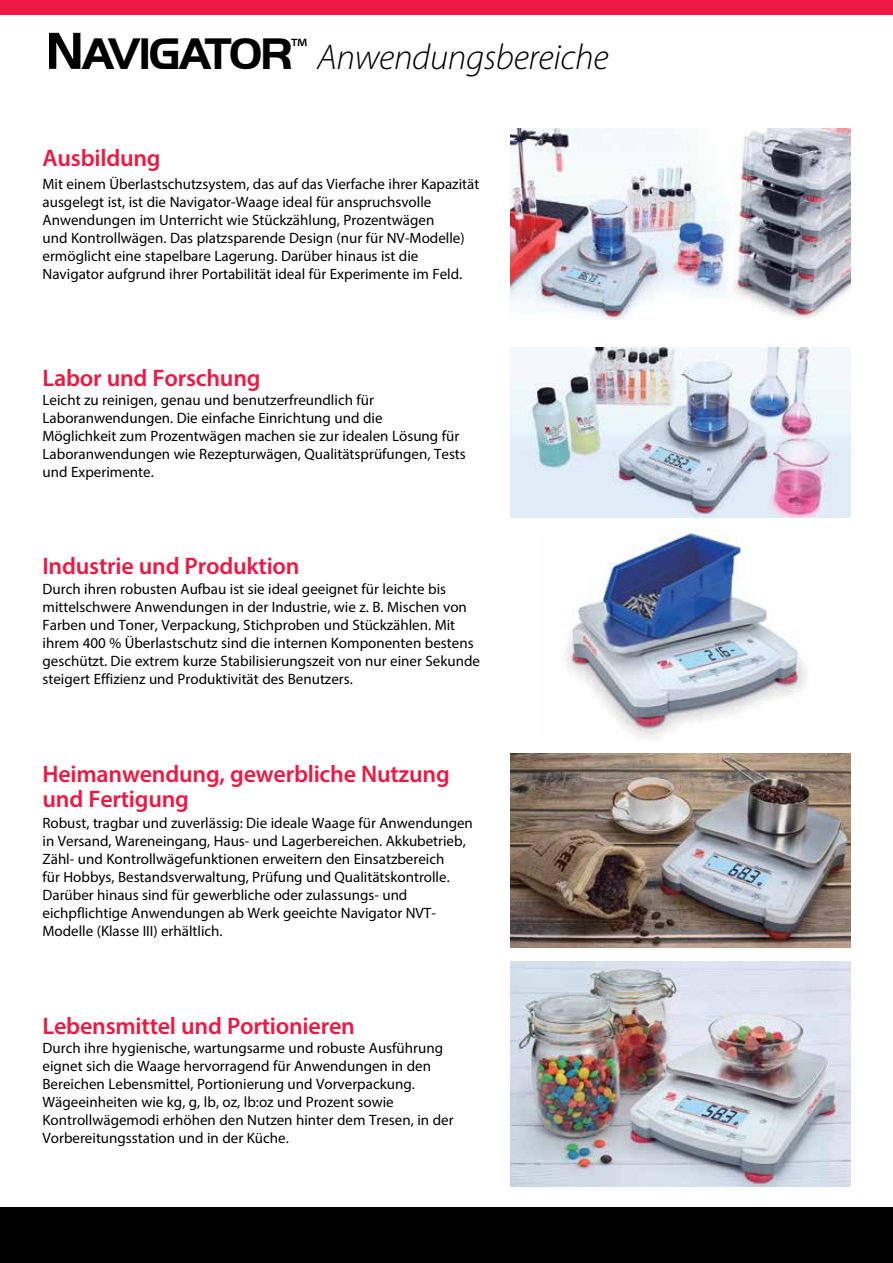
<style>
.page{position:relative;width:893px;height:1263px;background:#fff}
.page>*{position:absolute;margin:0;border:0;box-sizing:border-box;transform-origin:0 0}
.t1{font:italic 300 36px "Myriad Pro";letter-spacing:-.01em;color:#000}
.t2{font:600 24px/25.8px "Myriad Pro";letter-spacing:-.01em;color:#ed1944}
.t3{font:15px/18px "Myriad Pro";color:#000}
.s1{font-family:"Handel Got D";font-weight:700;font-style:normal;font-size:54px}
.s2{font-family:"Handel Got D";font-weight:700;font-style:normal;font-size:45.9px}
</style>
<div class="page">
<div style="left:0;top:0;width:893px;height:15px;background:#ed1944"></div>
<div style="left:0;top:1208px;width:893px;height:55px;background:#000"></div>
<img style="left:510px;top:753px;width:340px;height:195px">
<img style="left:510px;top:348px;width:340px;height:170px">
<img style="left:510px;top:129px;width:340px;height:190px">
<img style="left:564px;top:530px;width:243px;height:208px">
<img style="left:510px;top:961px;width:340px;height:225px">
<h1 class="t1" style="left:45px;top:35px;width:565px"><span class="s1">N</span><span class="s2">AVIGATOR</span><sup>™</sup> Anwendungsbereiche</h1>
<h2 class="t2" style="left:43px;top:145px;width:120px">Ausbildung</h2>
<p class="t3" style="left:43px;top:175px;width:438px">Mit einem Überlastschutzsystem, das auf das Vierfache ihrer Kapazität ausgelegt ist, ist die Navigator-Waage ideal für anspruchsvolle Anwendungen im Unterricht wie Stückzählung, Prozentwägen<br>und Kontrollwägen. Das platzsparende Design (nur für NV-Modelle) ermöglicht eine stapelbare Lagerung. Darüber hinaus ist die Navigator aufgrund ihrer Portabilität ideal für Experimente im Feld.</p>
<h2 class="t2" style="left:43px;top:364px;width:220px">Labor und Forschung</h2>
<p class="t3" style="left:43px;top:391px;width:425px">Leicht zu reinigen, genau und benutzerfreundlich für Laboranwendungen. Die einfache Einrichtung und die<br>Möglichkeit zum Prozentwägen machen sie zur idealen Lösung für Laboranwendungen wie Rezepturwägen, Qualitätsprüfungen, Tests und Experimente.</p>
<h2 class="t2" style="left:43px;top:552px;width:259px">Industrie und Produktion</h2>
<p class="t3" style="left:43px;top:580px;width:439px">Durch ihren robusten Aufbau ist sie ideal geeignet für leichte bis mittelschwere Anwendungen in der Industrie, wie z. B. Mischen von Farben und Toner, Verpackung, Stichproben und Stückzählen. Mit ihrem 400 % Überlastschutz sind die internen Komponenten bestens geschützt. Die extrem kurze Stabilisierungszeit von nur einer Sekunde steigert Effizienz und Produktivität des Benutzers.</p>
<h2 class="t2" style="left:43px;top:760px;width:409px">Heimanwendung, gewerbliche Nutzung und Fertigung</h2>
<p class="t3" style="left:43px;top:814px;width:432px">Robust, tragbar und zuverlässig: Die ideale Waage für Anwendungen in Versand, Wareneingang, Haus- und Lagerbereichen. Akkubetrieb, Zähl- und Kontrollwägefunktionen erweitern den Einsatzbereich<br>für Hobbys, Bestandsverwaltung, Prüfung und Qualitätskontrolle.<br>Darüber hinaus sind für gewerbliche oder zulassungs- und eichpflichtige Anwendungen ab Werk geeichte Navigator NVT-Modelle (Klasse III) erhältlich.</p>
<h2 class="t2" style="left:43px;top:1012px;width:314px">Lebensmittel und Portionieren</h2>
<p class="t3" style="left:43px;top:1039px;width:413px">Durch ihre hygienische, wartungsarme und robuste Ausführung eignet sich die Waage hervorragend für Anwendungen in den Bereichen Lebensmittel, Portionierung und Vorverpackung.<br>Wägeeinheiten wie kg, g, lb, oz, lb:oz und Prozent sowie Kontrollwägemodi erhöhen den Nutzen hinter dem Tresen, in der Vorbereitungsstation und in der Küche.</p>
</div>
